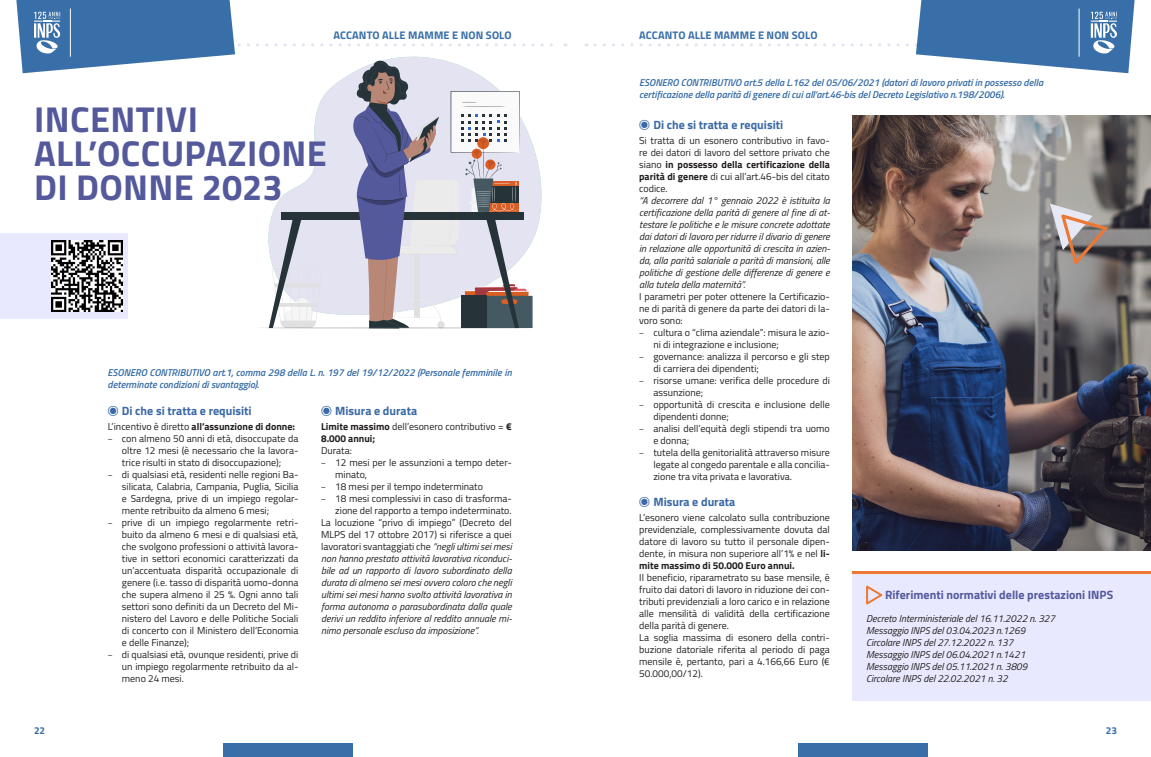
<style>
.page{position:relative;width:1151px;height:757px;background:#fff}
.page>*{position:absolute;margin:0;border:0;box-sizing:border-box;transform-origin:0 0}
.t1{font:700 36px/34px "Titillium Web";letter-spacing:.01em;color:#54599c}
.t2{font:700 12px "Titillium Web";color:#3a69a5}
.t3{font:700 12px "Titillium Web";color:#54599c}
.t4{font:700 11px "Titillium Web";letter-spacing:.01em;color:#386fa8}
.t5{font:10px/12px "Titillium Web";color:#231f20;text-align:justify}
.t6{font:italic 10px/12px "Titillium Web";color:#231f20;text-align:justify}
.t7{font:italic 600 10px/12px "Titillium Web";color:#396ea7}
.t8{font:700 10px/12px "Titillium Web";color:#231f20}
.t9{font:700 10px "Titillium Web";color:#386fa8}
.s1{font-family:"Source Sans Pro";font-weight:400}
.s2{font-weight:400}
.s3{font-family:"Source Sans Pro"}
.s4{font-style:italic}
.s5{font-weight:700}
</style>
<div class="page">
<div style="left:798px;top:743px;width:130px;height:14px;background:#386fa8"></div>
<div style="left:223px;top:743px;width:129px;height:14px;background:#386fa8"></div>
<svg style="left:595px;top:0;width:540px;height:73px"></svg>
<svg style="left:13px;top:0;width:553px;height:329px"></svg>
<div style="left:0;top:234px;width:128px;height:85px;background:#e8e9fe"></div>
<div style="left:852px;top:571px;width:299px;height:129px;background:#e8e9fe"></div>
<hr style="left:852px;top:571px;width:299px;height:3px;background:#ed7833">
<svg style="left:866px;top:585px;width:17px;height:20px"></svg>
<img style="left:852px;top:115px;width:299px;height:436px">
<svg style="left:1050px;top:204px;width:57px;height:60px;background:#a69690"></svg>
<img style="left:52px;top:241px;width:70px;height:71px">
<p class="t4" style="left:333px;top:27px;width:180px">ACCANTO ALLE MAMME E NON SOLO</p>
<p class="t4" style="left:639px;top:27px;width:180px">ACCANTO ALLE MAMME E NON SOLO</p>
<h1 class="t1" style="left:34px;top:101px;width:294px">INCENTIVI<br>ALL’OCCUPAZIONE<br>DI DONNE 2023</h1>
<p class="t7" style="left:108px;top:365px;width:406px">ESONERO CONTRIBUTIVO art.1, comma 298 della L. n. 197 del 19/12/2022 (Personale femminile in determinate condizioni di svantaggio).</p>
<p class="t2" style="left:321px;top:402px;width:98px"><span class="s1">◉</span> Misura e durata</p>
<p class="t8" style="left:321px;top:420px;width:192px">Limite massimo <span class="s2">dell’esonero contributivo =</span> €<br>8.000 annui;</p>
<p class="t5" style="left:321px;top:444px;width:32px">Durata:</p>
<p class="t5" style="left:335px;top:456px;width:178px;text-indent:-14px"><span class="s3">–</span> 12 mesi per le assunzioni a tempo deter&shy;minato,</p>
<p class="t5" style="left:321px;top:480px;width:163px"><span class="s3">–</span> 18 mesi per il tempo indeterminato</p>
<p class="t5" style="left:321px;top:492px;width:192px"><span class="s3">–</span> 18 mesi complessivi in caso di trasforma-</p>
<p class="t5" style="left:335px;top:504px;width:178px">zione del rapporto a tempo indeterminato.</p>
<p class="t5" style="left:321px;top:516px;width:192px">La locuzione “privo di impiego” (Decreto del</p>
<p class="t5" style="left:321px;top:528px;width:192px">MLPS del 17 ottobre 2017) si riferisce a quei</p>
<p class="t5" style="left:321px;top:540px;width:192px">lavoratori svantaggiati che <span class="s4">“negli ultimi sei mesi</span></p>
<p class="t6" style="left:321px;top:552px;width:192px">non hanno prestato attività lavorativa riconduci-</p>
<p class="t6" style="left:321px;top:564px;width:192px">bile ad un rapporto di lavoro subordinato della</p>
<p class="t6" style="left:321px;top:576px;width:192px">durata di almeno sei mesi ovvero coloro che negli</p>
<p class="t6" style="left:321px;top:588px;width:192px">ultimi sei mesi hanno svolto attività lavorativa in</p>
<p class="t6" style="left:321px;top:600px;width:192px">forma autonoma o parasubordinata dalla quale</p>
<p class="t6" style="left:321px;top:612px;width:192px">derivi un reddito inferiore al reddito annuale mi-</p>
<p class="t6" style="left:321px;top:624px;width:159px">nimo personale escluso da imposizione”.</p>
<p class="t2" style="left:108px;top:402px;width:146px"><span class="s1">◉</span> Di che si tratta e requisiti</p>
<p class="t8" style="left:108px;top:420px;width:189px"><span class="s2">L’incentivo è diretto</span> all’assunzione di donne:</p>
<p class="t5" style="left:122px;top:432px;width:178px;text-indent:-14px"><span class="s3">–</span> con almeno 50 anni di età, disoccupate da oltre 12 mesi (è necessario che la lavora&shy;trice risulti in stato di disoccupazione);</p>
<p class="t5" style="left:122px;top:468px;width:178px;text-indent:-14px"><span class="s3">–</span> di qualsiasi età, residenti nelle regioni Ba&shy;silicata, Calabria, Campania, Puglia, Sicilia e Sardegna, prive di un impiego regolar&shy;mente retribuito da almeno 6 mesi;</p>
<p class="t5" style="left:122px;top:516px;width:178px;text-indent:-14px"><span class="s3">–</span> prive di un impiego regolarmente retri&shy;buito da almeno 6 mesi e di qualsiasi età, che svolgono professioni o attività lavora&shy;tive in settori economici caratterizzati da un’accentuata disparità occupazionale di genere (i.e. tasso di disparità uomo-donna che supera almeno il 25 %. Ogni anno tali settori sono definiti da un Decreto del Mi&shy;nistero del Lavoro e delle Politiche Sociali di concerto con il Ministero dell’Economia e delle Finanze);</p>
<p class="t5" style="left:122px;top:648px;width:178px;text-indent:-14px"><span class="s3">–</span> di qualsiasi età, ovunque residenti, prive di un impiego regolarmente retribuito da al&shy;meno 24 mesi.</p>
<p class="t7" style="left:639px;top:76px;width:406px">ESONERO CONTRIBUTIVO art.5 della L.162 del 05/06/2021 (datori di lavoro privati in possesso della certificazione della parità di genere di cui all’art.46-bis del Decreto Legislativo n.198/2006).</p>
<p class="t2" style="left:639px;top:116px;width:145px"><span class="s1">◉</span> Di che si tratta e requisiti</p>
<p class="t5" style="left:639px;top:134px;width:192px">Si tratta di un esonero contributivo in favo&shy;re dei datori di lavoro del settore privato che siano <span class="s5">in possesso della certificazione della parità di genere</span> di cui all’art.46-bis del citato codice.</p>
<p class="t6" style="left:639px;top:194px;width:192px">“A decorrere dal 1° gennaio 2022 è istituita la certificazione della parità di genere al fine di at&shy;testare le politiche e le misure concrete adottate dai datori di lavoro per ridurre il divario di genere in relazione alle opportunità di crescita in azien&shy;da, alla parità salariale a parità di mansioni, alle politiche di gestione delle differenze di genere e alla tutela della maternità”.</p>
<p class="t5" style="left:639px;top:290px;width:192px">I parametri per poter ottenere la Certificazio&shy;ne di parità di genere da parte dei datori di la&shy;voro sono:</p>
<p class="t5" style="left:653px;top:326px;width:178px;text-indent:-14px"><span class="s3">–</span> cultura o “clima aziendale”: misura le azio&shy;ni di integrazione e inclusione;</p>
<p class="t5" style="left:653px;top:350px;width:178px;text-indent:-14px"><span class="s3">–</span> governance: analizza il percorso e gli step di carriera dei dipendenti;</p>
<p class="t5" style="left:653px;top:374px;width:178px;text-indent:-14px"><span class="s3">–</span> risorse umane: verifica delle procedure di assunzione;</p>
<p class="t5" style="left:653px;top:398px;width:178px;text-indent:-14px"><span class="s3">–</span> opportunità di crescita e inclusione delle dipendenti donne;</p>
<p class="t5" style="left:653px;top:422px;width:178px;text-indent:-14px"><span class="s3">–</span> analisi dell’equità degli stipendi tra uomo e donna;</p>
<p class="t5" style="left:653px;top:446px;width:178px;text-indent:-14px"><span class="s3">–</span> tutela della genitorialità attraverso misure legate al congedo parentale e alla concilia&shy;zione tra vita privata e lavorativa.</p>
<p class="t2" style="left:639px;top:493px;width:98px"><span class="s1">◉</span> Misura e durata</p>
<p class="t5" style="left:639px;top:511px;width:192px">L’esonero viene calcolato sulla contribuzione previdenziale, complessivamente dovuta dal datore di lavoro su tutto il personale dipen&shy;dente, in misura non superiore all’1% e nel <span class="s5">li&shy;mite massimo di 50.000 Euro annui.</span></p>
<p class="t5" style="left:639px;top:571px;width:192px;text-align:left">Il beneficio, riparametrato su base mensile, è fruito dai datori di lavoro in riduzione dei con&shy;tributi previdenziali a loro carico e in relazione alle mensilità di validità della certificazione della parità di genere.<br>La soglia massima di esonero della contri&shy;buzione datoriale riferita al periodo di paga mensile è, pertanto, pari a 4.166,66 Euro (€ 50.000,00/12).</p>
<p class="t3" style="left:885px;top:586px;width:230px">Riferimenti normativi delle prestazioni INPS</p>
<p class="t6" style="left:866px;top:612px;width:191px;text-align:left">Decreto Interministeriale del 16.11.2022 n. 327<br>Messaggio INPS del 03.04.2023 n.1269<br>Circolare INPS del 27.12.2022 n. 137<br>Messaggio INPS del 06.04.2021 n.1421<br>Messaggio INPS del 05.11.2021 n. 3809<br>Circolare INPS del 22.02.2021 n. 32</p>
<p class="t9" style="left:34px;top:723px;width:13px">22</p>
<p class="t9" style="left:1106px;top:723px;width:13px">23</p>
</div>
